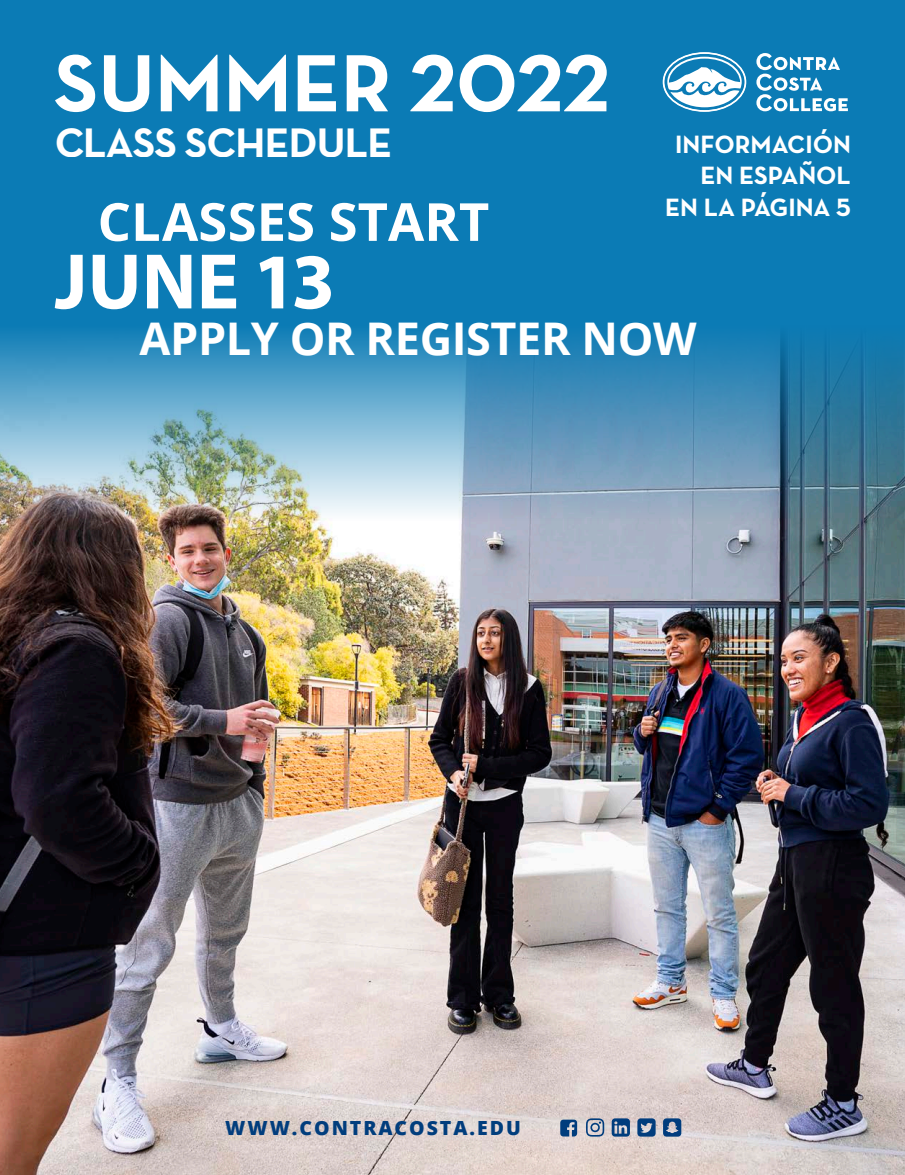
<style>
.page{position:relative;width:905px;height:1175px;background:#fff}
.page>*{position:absolute;margin:0;border:0;box-sizing:border-box;transform-origin:0 0}
.t1{font:700 82.5px "Neutraface Text";color:#fff}
.t2{font:700 79.5px "Myriad Pro";color:#fff}
.t3{font:700 52.5px "Open Sans";color:#fff}
.t4{font:700 45px "Open Sans";letter-spacing:-.01em;color:#fff}
.t5{font:700 42px "Neutraface Text";letter-spacing:-.02em;color:#fff}
.t6{font:700 25.5px/31.5px "Neutraface Text";color:#fff;text-align:right}
.t7{font:800 19.5px "Open Sans";letter-spacing:.1em;color:#013d7d}
</style>
<div class="page">
<img style="left:0;top:520px;width:904px;height:654px">
<svg style="left:0;top:0;width:904px;height:520px;background:#2c88b7"></svg>
<svg style="left:560px;top:1118px;width:121px;height:18px;background:#738aa8"></svg>
<svg style="left:756px;top:53px;width:91px;height:58px"></svg>
<div style="left:662px;top:52px;width:84px;height:60px;border:2px solid #fff;border-radius:50%"></div>
<svg style="left:667px;top:57px;width:74px;height:50px"></svg>
<h1 class="t1" style="left:54px;top:30px;width:557px">SUMMER 2022</h1>
<h3 class="t5" style="left:54px;top:115px;width:340px">CLASS SCHEDULE</h3>
<p class="t6" style="left:665px;top:128px;width:187px">INFORMACIÓN<br>EN ESPAÑOL<br>EN LA PÁGINA 5</p>
<h3 class="t3" style="left:98px;top:185px;width:393px">CLASSES START</h3>
<h2 class="t2" style="left:55px;top:230px;width:282px">JUNE 13</h2>
<h3 class="t4" style="left:140px;top:307px;width:558px">APPLY OR REGISTER NOW</h3>
<p class="t7" style="left:225px;top:1113px;width:297px">WWW.CONTRACOSTA.EDU</p>
</div>
